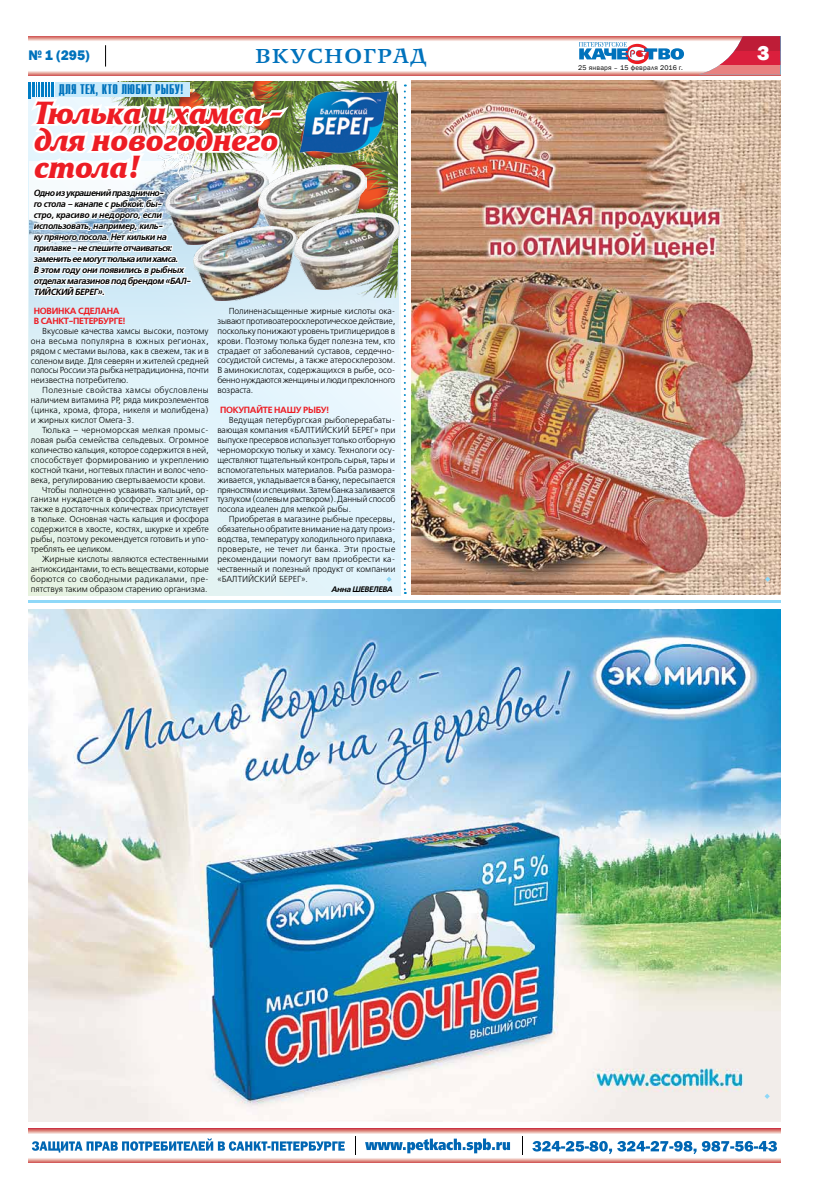
<style>
.page{position:relative;width:823px;height:1191px;background:#fff}
.page>*{position:absolute;margin:0;border:0;box-sizing:border-box;transform-origin:0 0}
.t1{font:italic 700 31.7px/27px "Friz Quadrata C";letter-spacing:-.01em;color:#ed1d24;scale:.94 1}
.t2{font:800 21px "Franklin Gothic";color:#fff}
.t3{font:700 20px "New Journal";letter-spacing:.035em;color:#0072bc;scale:1.05 1}
.t4{font:700 14px "Compact C";letter-spacing:.01em;color:#0072bc}
.t5{font:14px "Franklin Gothic Heavy C";color:#0072bc;scale:.95 1}
.t6{font:italic 700 9px/11px "Free Set C";letter-spacing:-.03em;color:#000;scale:.95 1}
.t7{font:700 9px "Free Set C";letter-spacing:-.03em;color:#ed1d24}
.t8{font:8.7px/9.9px "Free Set C";color:#000;text-align:justify}
.t9{font:8.7px "Free Set C";letter-spacing:.025em;color:#000}
.t10{font:8.7px "Free Set C";letter-spacing:.02em;color:#000}
.t11{font:italic 700 8px "Free Set C";letter-spacing:-.035em;color:#000}
.t12{font:7px "Franklin Gothic";letter-spacing:.03em;color:#000}
</style>
<div class="page">
<img style="left:28px;top:36px;width:670px;height:5px">
<svg style="left:698px;top:65px;width:82px;height:9px"></svg>
<svg style="left:719px;top:51px;width:61px;height:14px"></svg>
<svg style="left:698px;top:36px;width:82px;height:15px"></svg>
<svg style="left:625px;top:44px;width:24px;height:20px"></svg>
<svg style="left:579px;top:42px;width:104px;height:18px"></svg>
<svg style="left:365px;top:1138px;width:144px;height:15px"></svg>
<svg style="left:32px;top:1138px;width:312px;height:14px"></svg>
<svg style="left:532px;top:1141px;width:244px;height:13px"></svg>
<img style="left:28px;top:1128px;width:752px;height:5px">
<svg style="left:355px;top:1136px;width:1px;height:18px"></svg>
<svg style="left:105px;top:45px;width:1px;height:22px"></svg>
<div style="left:28px;top:85px;width:372px;height:510px;background:linear-gradient(to right,#e3f2ee,#e4f5ff)"></div>
<img style="left:29px;top:162px;width:369px;height:201px">
<svg style="left:386px;top:576px;width:5px;height:6px"></svg>
<img style="left:296px;top:82px;width:101px;height:216px">
<img style="left:298px;top:91px;width:90px;height:62px">
<img style="left:296px;top:164px;width:70px;height:48px">
<img style="left:296px;top:212px;width:103px;height:77px">
<img style="left:28px;top:82px;width:268px;height:237px">
<svg style="left:403px;top:84px;width:2px;height:510px"></svg>
<hr style="left:28px;top:600px;width:751px;height:3px;background:#8ed8f8">
<img style="left:411px;top:80px;width:368px;height:515px">
<svg style="left:764px;top:576px;width:5px;height:6px"></svg>
<img style="left:28px;top:609px;width:752px;height:512px">
<svg style="left:764px;top:1093px;width:5px;height:5px"></svg>
<h3 class="t5" style="left:28px;top:47px;width:66px">№ 1 (295)</h3>
<h3 class="t3" style="left:255px;top:43px;width:165px">вкусноград</h3>
<h3 class="t4" style="left:59px;top:83px;width:126px">Для тех, кто любит рыбу!</h3>
<h1 class="t1" style="left:34px;top:99px;width:266px">Тюлька и хамса – для новогоднего стола!</h1>
<p class="t6" style="left:33px;top:187px;width:167px">Одно из украшений празднично-<br>го стола – канапе с рыбкой: бы-<br>стро, красиво и недорого, если использовать, например, киль-<br>ку пряного посола. Нет кильки на прилавке - не спешите отчаиваться: заменить ее могут тюлька или хамса.<br>В этом году они появились в рыбных отделах магазинов под брендом «БАЛ-<br>ТИЙСКИЙ БЕРЕГ».</p>
<p class="t7" style="left:34px;top:305px;width:14px">Новинка</p>
<p class="t7" style="left:78px;top:305px;width:30px">сделана</p>
<p class="t7" style="left:34px;top:315px;width:19px">в Санкт</p>
<p class="t7" style="left:69px;top:315px;width:17px">-Петербурге</p>
<p class="t7" style="left:123px;top:315px;width:4px">!</p>
<p class="t8" style="left:31px;top:326px;width:179px;text-indent:11px">Вкусовые качества хамсы высоки, поэтому она весьма популярна в южных регионах, рядом с местами вылова, как в свежем, так и в соленом виде. Для северян и жителей средней полосы России эта рыбка нетрадиционна, почти неизвестна потребителю.</p>
<p class="t8" style="left:31px;top:385px;width:179px;text-indent:11px">Полезные свойства хамсы обусловлены наличием витамина РР, ряда микроэлементов (цинка, хрома, фтора, никеля и молибдена) и жирных кислот Омега-3.</p>
<p class="t9" style="left:42px;top:425px;width:168px">Тюлька – черноморская мелкая промыс-</p>
<p class="t8" style="left:31px;top:435px;width:179px">ловая рыба семейства сельдевых. Огромное</p>
<p class="t8" style="left:31px;top:445px;width:179px">количество кальция, которое содержится в ней,</p>
<p class="t8" style="left:31px;top:455px;width:179px">способствует формированию и укреплению</p>
<p class="t8" style="left:31px;top:465px;width:179px">костной ткани, ногтевых пластин и волос чело-</p>
<p class="t8" style="left:31px;top:475px;width:176px">века, регулированию свертываемости крови.</p>
<p class="t8" style="left:42px;top:485px;width:168px">Чтобы полноценно усваивать кальций, ор-</p>
<p class="t10" style="left:31px;top:494px;width:179px">ганизм нуждается в фосфоре. Этот элемент</p>
<p class="t8" style="left:31px;top:504px;width:179px">также в достаточных количествах присутствует</p>
<p class="t8" style="left:31px;top:514px;width:179px">в тюльке. Основная часть кальция и фосфора</p>
<p class="t8" style="left:31px;top:524px;width:179px">содержится в хвосте, костях, шкурке и хребте</p>
<p class="t8" style="left:31px;top:534px;width:179px">рыбы, поэтому рекомендуется готовить и упо-</p>
<p class="t8" style="left:31px;top:544px;width:84px">треблять ее целиком.</p>
<p class="t8" style="left:42px;top:554px;width:168px">Жирные кислоты являются естественными</p>
<p class="t8" style="left:31px;top:564px;width:179px">антиоксидантами, то есть веществами, которые</p>
<p class="t9" style="left:31px;top:573px;width:179px">борются со свободными радикалами, пре-</p>
<p class="t8" style="left:31px;top:584px;width:178px">пятствуя таким образом старению организма.</p>
<p class="t8" style="left:217px;top:306px;width:179px;text-indent:11px">Полиненасыщенные жирные кислоты ока&shy;зывают противоатеросклеротическое действие, поскольку понижают уровень триглицеридов в крови. Поэтому тюлька будет полезна тем, кто страдает от заболеваний суставов, сердечно&shy;сосудистой системы, а также атеросклерозом.<br>В аминокислотах, содержащихся в рыбе, осо&shy;бенно нуждаются женщины и люди преклонного возраста.</p>
<p class="t7" style="left:220px;top:404px;width:14px">Покупа</p>
<p class="t7" style="left:256px;top:404px;width:74px">йте нашурыбу!</p>
<p class="t8" style="left:217px;top:415px;width:179px;text-indent:11px">Ведущая петербургская рыбоперерабаты&shy;вающая компания «БАЛТИЙСКИЙ БЕРЕГ» при выпуске пресервов использует только отборную черноморскую тюльку и хамсу. Технологи осу&shy;ществляют тщательный контроль сырья, тары и вспомогательных материалов. Рыба размора&shy;живается, укладывается в банку, пересыпается пряностями и специями. Затем банка заливается тузлуком (солевым раствором). Данный способ посола идеален для мелкой рыбы.</p>
<p class="t8" style="left:217px;top:514px;width:179px;text-indent:11px">Приобретая в магазине рыбные пресервы, обязательно обратите внимание на дату произ&shy;водства, температуру холодильного прилавка, проверьте, не течет ли банка. Эти простые рекомендации помогут вам приобрести ка&shy;чественный и полезный продукт от компании «БАЛТИЙСКИЙ БЕРЕГ».</p>
<p class="t11" style="left:331px;top:584px;width:61px">Анна Шевелева</p>
<p class="t12" style="left:577px;top:63px;width:106px">25 января – 15 февраля 2016 г.</p>
<h2 class="t2" style="left:756px;top:39px;width:14px">3</h2>
</div>
